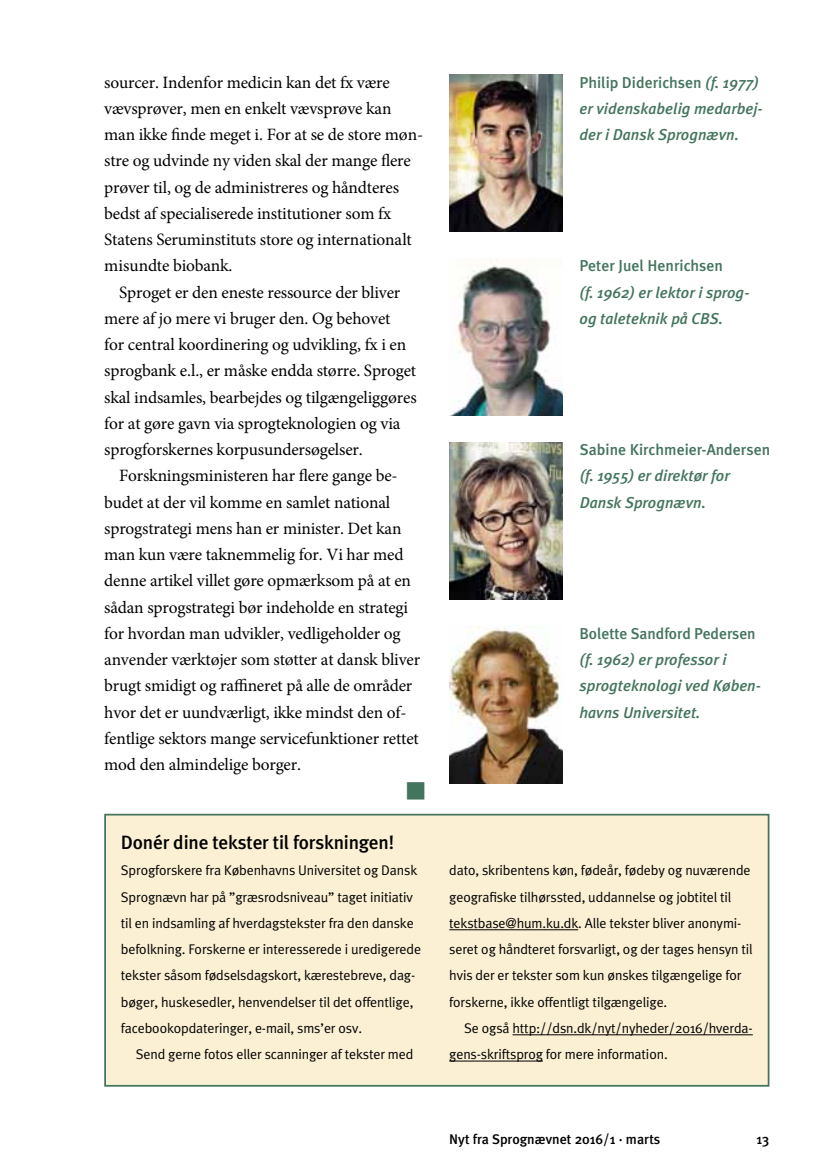
<style>
.page{position:relative;width:834px;height:1176px;background:#fff}
.page>*{position:absolute;margin:0;border:0;box-sizing:border-box;transform-origin:0 0}
.t1{font:500 19.25px "Meta Plus";letter-spacing:-.01em;color:#000}
.t2{font:17.32px/26.2px "Minion Pro";letter-spacing:-.01em;color:#000}
.t3{font:italic 500 15.75px/26.2px "Meta Plus";color:#43745d}
.t4{font:500 15.75px "Meta Plus";color:#43745d}
.t5{font:14px/26.2px "Meta Plus Normal";letter-spacing:-.01em;color:#000}
.t6{font:500 14px "Meta Plus";color:#000}
.s1{font-style:normal}
</style>
<div class="page">
<div style="left:105px;top:814px;width:663px;height:272px;background:#fbf0d4"></div>
<hr style="left:449px;top:929px;width:129px;height:1px;background:#000">
<hr style="left:512px;top:1034px;width:240px;height:1px;background:#000">
<hr style="left:449px;top:1060px;width:94px;height:1px;background:#000">
<div style="left:104px;top:814px;width:665px;height:272px;border:2px solid #43745d"></div>
<img style="left:449px;top:442px;width:113px;height:157px">
<img style="left:449px;top:626px;width:113px;height:157px">
<img style="left:449px;top:258px;width:113px;height:158px">
<img style="left:449px;top:74px;width:113px;height:158px">
<p class="t2" style="left:104px;top:69px;width:320px">sourcer. Indenfor medicin kan det fx være vævsprøver, men en enkelt vævsprøve kan man ikke finde meget i. For at se de store møn&shy;stre og udvinde ny viden skal der mange flere prøver til, og de administreres og håndteres bedst af specialiserede institutioner som fx Statens Seruminstituts store og internationalt misundte biobank.</p>
<p class="t2" style="left:104px;top:279px;width:314px;text-indent:15px">Sproget er den eneste ressource der bliver mere af jo mere vi bruger den. Og behovet<br>for central koordinering og udvikling, fx i en sprogbank e.l., er måske endda større. Sproget skal indsamles, bearbejdes og tilgængeliggøres for at gøre gavn via sprogteknologien og via sprogforskernes korpusundersøgelser.</p>
<p class="t2" style="left:104px;top:463px;width:317px;text-indent:15px">Forskningsministeren har flere gange be&shy;budet at der vil komme en samlet national sprogstrategi mens han er minister. Det kan man kun være taknemmelig for. Vi har med denne artikel villet gøre opmærksom på at en sådan sprogstrategi bør indeholde en strategi for hvordan man udvikler, vedligeholder og anvender værktøjer som støtter at dansk bliver brugt smidigt og raffineret på alle de områder hvor det er uundværligt, ikke mindst den of&shy;fentlige sektors mange servicefunktioner rettet mod den almindelige borger.</p>
<p class="t1" style="left:121px;top:831px;width:274px">Donér dine tekster til forskningen!</p>
<p class="t5" style="left:121px;top:857px;width:301px">Sprogforskere fra Københavns Universitet og Dansk Sprognævn har på ”græsrodsniveau” taget initiativ til en indsamling af hverdagstekster fra den danske befolkning. Forskerne er interesserede i uredigerede tekster såsom fødselsdagskort, kærestebreve, dag&shy;bøger, huskesedler, henvendelser til det offentlige, facebookopdateringer, e-mail, sms’er osv.</p>
<p class="t5" style="left:136px;top:1041px;width:279px">Send gerne fotos eller scanninger af tekster med</p>
<p class="t3" style="left:579px;top:69px;width:184px"><span class="s1">Philip Diderichsen</span> (f. 1977) er videnskabelig medarbej&shy;der i Dansk Sprognævn.</p>
<p class="t4" style="left:579px;top:257px;width:145px">Peter Juel Henrichsen</p>
<p class="t3" style="left:579px;top:279px;width:171px">(f. 1962) er lektor i sprog&shy;og taleteknik på CBS.</p>
<p class="t4" style="left:579px;top:440px;width:192px">Sabine Kirchmeier-Andersen</p>
<p class="t3" style="left:579px;top:463px;width:151px">(f. 1955) er direktør for<br>Dansk Sprognævn.</p>
<p class="t4" style="left:579px;top:624px;width:177px">Bolette Sandford Pedersen</p>
<p class="t3" style="left:579px;top:646px;width:183px">(f. 1962) er professor i sprogteknologi ved Køben&shy;havns Universitet.</p>
<p class="t5" style="left:449px;top:857px;width:305px">dato, skribentens køn, fødeår, fødeby og nuværende geografiske tilhørssted, uddannelse og jobtitel til tekstbase@hum.ku.dk. Alle tekster bliver anonymi&shy;seret og håndteret forsvarligt, og der tages hensyn til hvis der er tekster som kun ønskes tilgængelige for forskerne, ikke offentligt tilgængelige.</p>
<p class="t5" style="left:449px;top:1014px;width:305px;text-indent:15px">Se også http://dsn.dk/nyt/nyheder/2016/hverda&shy;gens-skriftsprog for mere information.</p>
<p class="t6" style="left:449px;top:1131px;width:213px">Nyt fra Sprognævnet 2016/1 · marts</p>
<p class="t6" style="left:756px;top:1131px;width:15px">13</p>
</div>
